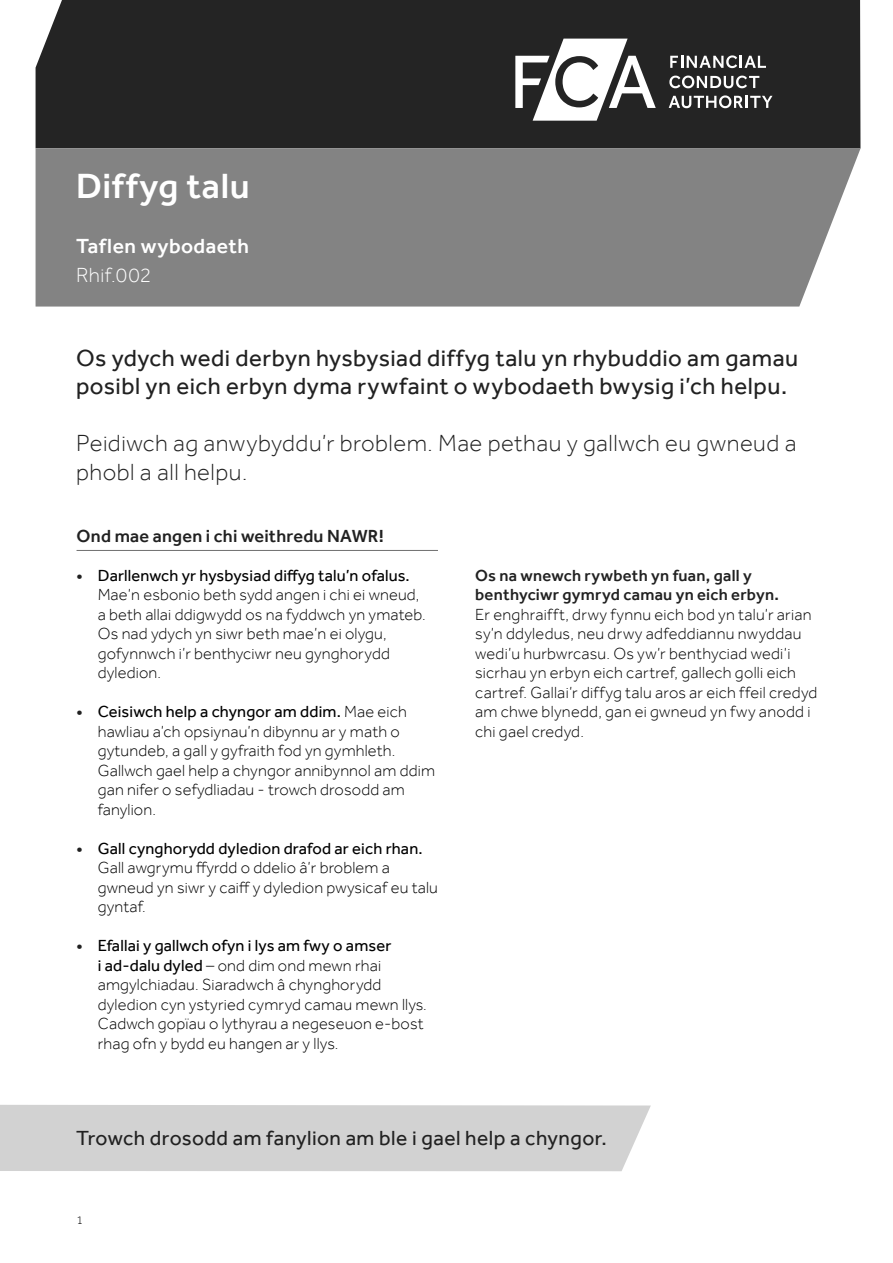
<style>
.page{position:relative;width:893px;height:1263px;background:#fff}
.page>*{position:absolute;margin:0;border:0;box-sizing:border-box;transform-origin:0 0}
.t1{font:500 36px "Effra";letter-spacing:.02em;color:#fff}
.t2{font:24px/28.5px "Effra";letter-spacing:.02em;color:#212121}
.t3{font:300 24px/28.5px "Effra";letter-spacing:.02em;color:#212121}
.t4{font:21px "Effra";letter-spacing:.025em;color:#212121}
.t5{font:500 21px "Effra";letter-spacing:.025em;color:#fff}
.t6{font:300 21px "Effra";letter-spacing:.02em;color:#fff}
.t7{font:500 18px "Effra";letter-spacing:.01em;color:#212121}
.t8{font:300 16.5px/19.5px "Effra";letter-spacing:.01em;color:#000}
.t9{font:500 16.5px/19.5px "Effra";letter-spacing:.015em;color:#212121}
.t10{font:300 12px "Effra";color:#000}
.s1{font-weight:500;color:#212121}
.s2{font-weight:400}
</style>
<div class="page">
<div style="left:36px;top:0;width:824px;height:148px;background:#242424"></div>
<div style="left:36px;top:148px;width:824px;height:159px;background:#838383"></div>
<svg style="left:515px;top:39px;width:141px;height:82px"></svg>
<svg style="left:670px;top:55px;width:96px;height:13px"></svg>
<svg style="left:669px;top:76px;width:90px;height:12px"></svg>
<svg style="left:669px;top:95px;width:103px;height:13px"></svg>
<hr style="left:77px;top:550px;width:361px;height:1px;background:#6f6f6f">
<div style="left:0;top:1105px;width:651px;height:66px;background:#d2d2d2"></div>
<h1 class="t1" style="left:76px;top:164px;width:175px">Diffyg talu</h1>
<p class="t5" style="left:76px;top:234px;width:174px">Taflen wybodaeth</p>
<p class="t6" style="left:76px;top:263px;width:77px">Rhif.002</p>
<h2 class="t2" style="left:76px;top:343px;width:724px">Os ydych wedi derbyn hysbysiad diffyg talu yn rhybuddio am gamau posibl yn eich erbyn dyma rywfaint o wybodaeth bwysig i’ch helpu.</h2>
<h2 class="t3" style="left:76px;top:428px;width:722px">Peidiwch ag anwybyddu’r broblem. Mae pethau y gallwch eu gwneud a phobl a all helpu.</h2>
<p class="t7" style="left:77px;top:525px;width:309px">Ond mae angen i chi weithredu NAWR!</p>
<p class="t8" style="left:98px;top:565px;width:329px;text-indent:-21px"><span class="s1">•</span> <span class="s2">Darllenwch yr hysbysiad diffyg talu’n ofalus.<br></span>Mae’n esbonio beth sydd angen i chi ei wneud, a beth allai ddigwydd os na fyddwch yn ymateb.<br>Os nad ydych yn siwr beth mae’n ei olygu, gofynnwch i’r benthyciwr neu gynghorydd dyledion.</p>
<p class="t8" style="left:98px;top:702px;width:339px;text-indent:-21px"><span class="s1">•</span> <span class="s2">Ceisiwch help a chyngor am ddim.</span> Mae eich hawliau a’ch opsiynau’n dibynnu ar y math o gytundeb, a gall y gyfraith fod yn gymhleth.<br>Gallwch gael help a chyngor annibynnol am ddim gan nifer o sefydliadau - trowch drosodd am fanylion.</p>
<p class="t8" style="left:98px;top:838px;width:342px;text-indent:-21px"><span class="s1">•</span> <span class="s2">Gall cynghorydd dyledion drafod ar eich rhan.<br></span>Gall awgrymu ffyrdd o ddelio â’r broblem a gwneud yn siwr y caiff y dyledion pwysicaf eu talu gyntaf.</p>
<p class="t8" style="left:98px;top:936px;width:331px;text-indent:-21px"><span class="s1">•</span> <span class="s2">Efallai y gallwch ofyn i lys am fwy o amser<br>i ad-dalu dyled</span> – ond dim ond mewn rhai amgylchiadau. Siaradwch â chynghorydd dyledion cyn ystyried cymryd camau mewn llys.<br>Cadwch gopïau o lythyrau a negeseuon e-bost rhag ofn y bydd eu hangen ar y llys.</p>
<p class="t9" style="left:475px;top:565px;width:305px">Os na wnewch rywbeth yn fuan, gall y benthyciwr gymryd camau yn eich erbyn.</p>
<p class="t8" style="left:475px;top:604px;width:344px">Er enghraifft, drwy fynnu eich bod yn talu’r arian sy’n ddyledus, neu drwy adfeddiannu nwyddau wedi’u hurbwrcasu. Os yw’r benthyciad wedi’i sicrhau yn erbyn eich cartref, gallech golli eich cartref. Gallai’r diffyg talu aros ar eich ffeil credyd am chwe blynedd, gan ei gwneud yn fwy anodd i chi gael credyd.</p>
<p class="t4" style="left:76px;top:1126px;width:532px">Trowch drosodd am fanylion am ble i gael help a chyngor.</p>
<p class="t10" style="left:77px;top:1213px;width:8px">1</p>
</div>
